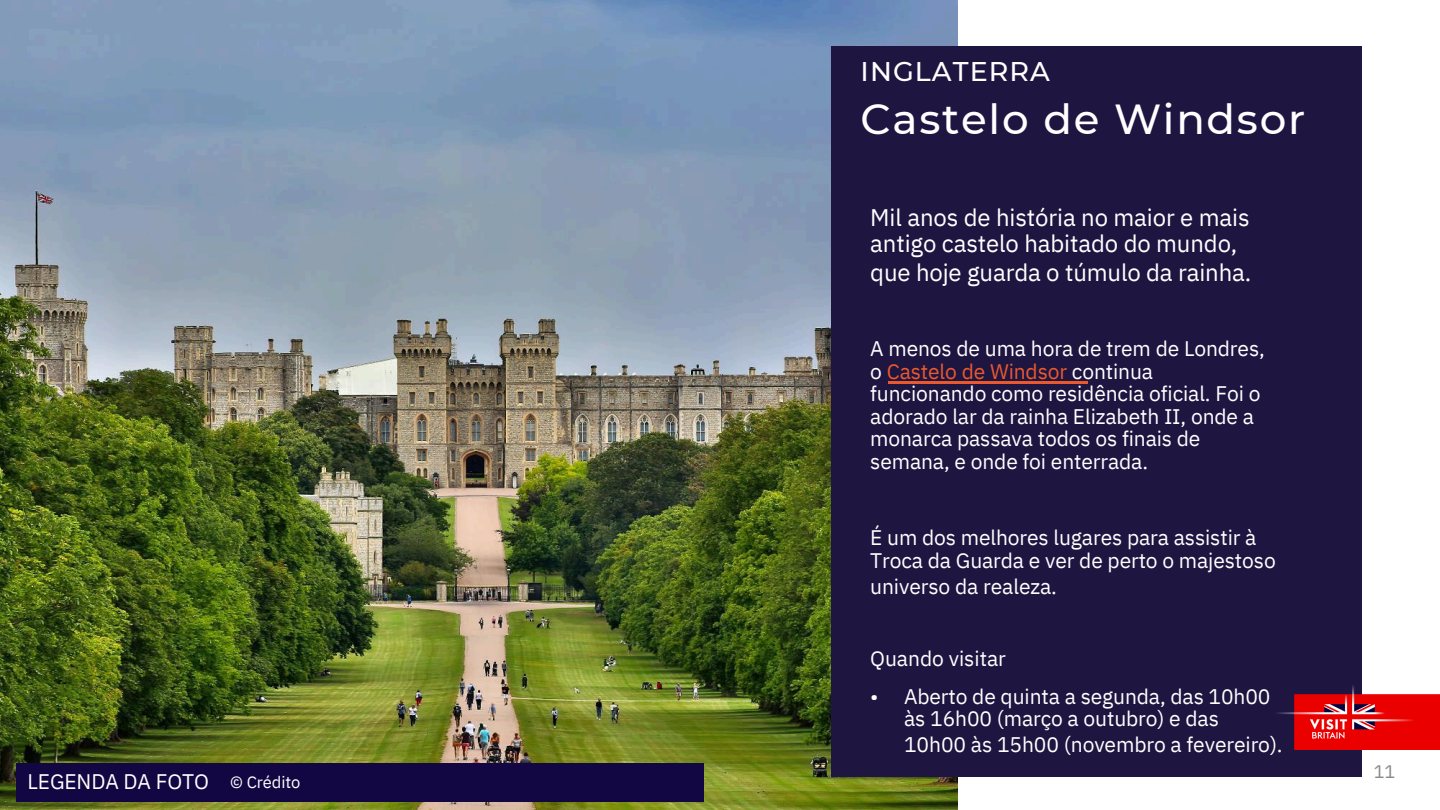
<style>
.page{position:relative;width:1440px;height:810px;background:#fff}
.page>*{position:absolute;margin:0;border:0;box-sizing:border-box;transform-origin:0 0}
.t1{font:500 42px "Montserrat";letter-spacing:.04em;color:#fff}
.t2{font:500 27px "Montserrat";letter-spacing:.04em;color:#fff}
.t3{font:24px/25.8px "IBM Plex Sans";letter-spacing:-.005em;color:#fff}
.t4{font:21.15px "IBM Plex Sans";letter-spacing:-.005em;color:#fff}
.t5{font:21px/22.5px "IBM Plex Sans";letter-spacing:-.005em;color:#fff}
.t6{font:18px "IBM Plex Sans";color:#898989}
.t7{font:16.5px "IBM Plex Sans";letter-spacing:-.005em;color:#fff}
.s1{color:#ea592e}
</style>
<div class="page">
<img style="left:0;top:0;width:957px;height:810px">
<div style="left:17px;top:764px;width:687px;height:38px;background:#120742"></div>
<div style="left:831px;top:46px;width:531px;height:730px;background:#1e1541"></div>
<img style="left:1277px;top:685px;width:162px;height:65px">
<hr style="left:888px;top:382px;width:200px;height:2px;background:#ea592e">
<p class="t5" style="left:27px;top:770px;width:183px">LEGENDA DA FOTO</p>
<p class="t7" style="left:230px;top:771px;width:72px">© Crédito</p>
<h3 class="t2" style="left:861px;top:55px;width:191px">INGLATERRA</h3>
<h3 class="t1" style="left:861px;top:93px;width:446px">Castelo de Windsor</h3>
<h4 class="t3" style="left:870px;top:204px;width:381px">Mil anos de história no maior e mais antigo castelo habitado do mundo,</h4>
<h4 class="t3" style="left:870px;top:259px;width:383px">que hoje guarda o túmulo da rainha.</h4>
<p class="t5" style="left:870px;top:337px;width:396px">A menos de uma hora de trem de Londres, o <span class="s1">Castelo de Windsor</span> continua funcionando como residência oficial. Foi o adorado lar da rainha Elizabeth II, onde a monarca passava todos os finais de semana, e onde foi enterrada.</p>
<h4 class="t5" style="left:870px;top:526px;width:407px">É um dos melhores lugares para assistir à<br>Troca da Guarda e ver de perto o majestoso</h4>
<h4 class="t4" style="left:870px;top:572px;width:188px">universo da realeza.</h4>
<h4 class="t5" style="left:870px;top:647px;width:137px">Quando visitar</h4>
<h1 class="t5" style="left:870px;top:685px;width:10px">•</h1>
<h2 class="t5" style="left:904px;top:685px;width:368px">Aberto de quinta a segunda, das 10h00 às 16h00 (março a outubro) e das</h2>
<h2 class="t4" style="left:904px;top:730px;width:380px">10h00 às 15h00 (novembro a fevereiro).</h2>
<p class="t6" style="left:1374px;top:760px;width:23px">11</p>
</div>
